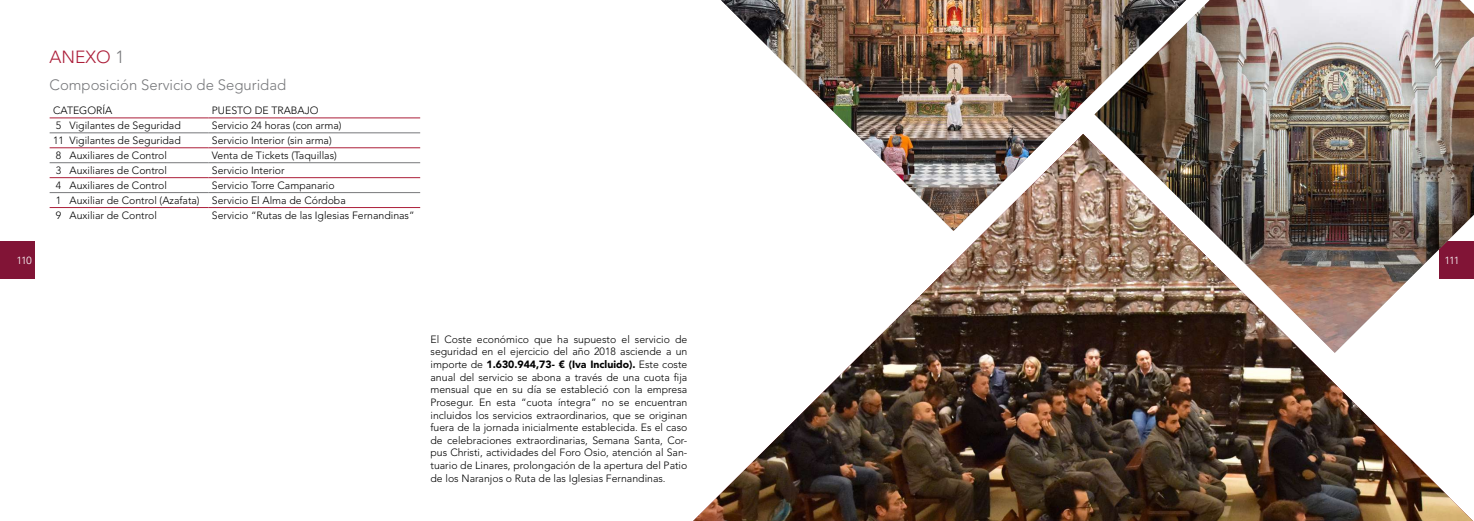
<style>
.page{position:relative;width:1474px;height:521px;background:#fff}
.page>*{position:absolute;margin:0;border:0;box-sizing:border-box;transform-origin:0 0}
.t1{font:300 17.5px "Avenir LT Std";color:#ac1e39}
.t2{font:300 14.88px "Avenir LT Std";color:#77787b}
.t3{font:300 10.5px/12.6px "Avenir LT Std";color:#000}
.t4{font:300 10.5px "Univers LT Std";letter-spacing:-.115em;color:#fff}
.s1{color:#77787b}
.s2{font-weight:900}
</style>
<div class="page">
<div style="left:0;top:242px;width:35px;height:37px;background:#811436"></div>
<hr style="left:50px;top:118px;width:158px;height:1px;background:#ac1e39">
<hr style="left:208px;top:118px;width:212px;height:1px;background:#ac1e39">
<hr style="left:50px;top:148px;width:158px;height:1px;background:#ac1e39">
<hr style="left:208px;top:148px;width:212px;height:1px;background:#ac1e39">
<hr style="left:50px;top:177px;width:158px;height:1px;background:#ac1e39">
<hr style="left:208px;top:177px;width:212px;height:1px;background:#ac1e39">
<hr style="left:50px;top:207px;width:158px;height:1px;background:#ac1e39">
<hr style="left:208px;top:207px;width:212px;height:1px;background:#ac1e39">
<hr style="left:50px;top:133px;width:158px;height:1px;background:#77787b">
<hr style="left:208px;top:133px;width:212px;height:1px;background:#77787b">
<hr style="left:50px;top:162px;width:158px;height:1px;background:#77787b">
<hr style="left:208px;top:162px;width:212px;height:1px;background:#77787b">
<hr style="left:50px;top:192px;width:158px;height:1px;background:#77787b">
<hr style="left:208px;top:192px;width:212px;height:1px;background:#77787b">
<img style="left:1186px;top:0;width:287px;height:279px">
<img style="left:721px;top:0;width:465px;height:134px">
<img style="left:693px;top:134px;width:779px;height:387px">
<h1 class="t1" style="left:50px;top:47px;width:76px">ANEXO <span class="s1">1</span></h1>
<h2 class="t2" style="left:50px;top:76px;width:238px">Composición Servicio de Seguridad</h2>
<p class="t3" style="left:53px;top:104px;width:61px">CATEGORÍA</p>
<p class="t3" style="left:212px;top:104px;width:108px">PUESTO DE TRABAJO</p>
<p class="t3" style="left:56px;top:119px;width:126px">5 Vigilantes de Seguridad</p>
<p class="t3" style="left:212px;top:119px;width:131px">Servicio 24 horas (con arma)</p>
<p class="t3" style="left:53px;top:134px;width:129px">11 Vigilantes de Seguridad</p>
<p class="t3" style="left:212px;top:134px;width:121px">Servicio Interior (sin arma)</p>
<p class="t3" style="left:56px;top:149px;width:113px">8 Auxiliares de Control</p>
<p class="t3" style="left:212px;top:149px;width:126px">Venta de Tickets (Taquillas)</p>
<p class="t3" style="left:56px;top:164px;width:113px">3 Auxiliares de Control</p>
<p class="t3" style="left:212px;top:164px;width:74px">Servicio Interior</p>
<p class="t3" style="left:56px;top:179px;width:113px">4 Auxiliares de Control</p>
<p class="t3" style="left:56px;top:178px;width:291px;line-height:15px;text-indent:156px">Servicio Torre Campanario<br>1 Auxiliar de Control (Azafata) Servicio El Alma de Córdoba<br>9 Auxiliar de Control</p>
<p class="t3" style="left:212px;top:209px;width:204px">Servicio “Rutas de las Iglesias Fernandinas”</p>
<p class="t4" style="left:16px;top:254px;width:17px">110</p>
<p class="t4" style="left:1444px;top:254px;width:17px">111</p>
<p class="t3" style="left:430px;top:333px;width:258px;text-align:justify">El Coste económico que ha supuesto el servicio de seguridad en el ejercicio del año 2018 asciende a un importe de <span class="s2">1.630.944,73- € (Iva Incluido).</span> Este coste anual del servicio se abona a través de una cuota fija mensual que en su día se estableció con la empresa Prosegur. En esta “cuota íntegra” no se encuentran incluidos los servicios extraordinarios, que se originan fuera de la jornada inicialmente establecida. Es el caso de celebraciones extraordinarias, Semana Santa, Cor&shy;pus Christi, actividades del Foro Osio, atención al San&shy;tuario de Linares, prolongación de la apertura del Patio de los Naranjos o Ruta de las Iglesias Fernandinas.</p>
</div>
